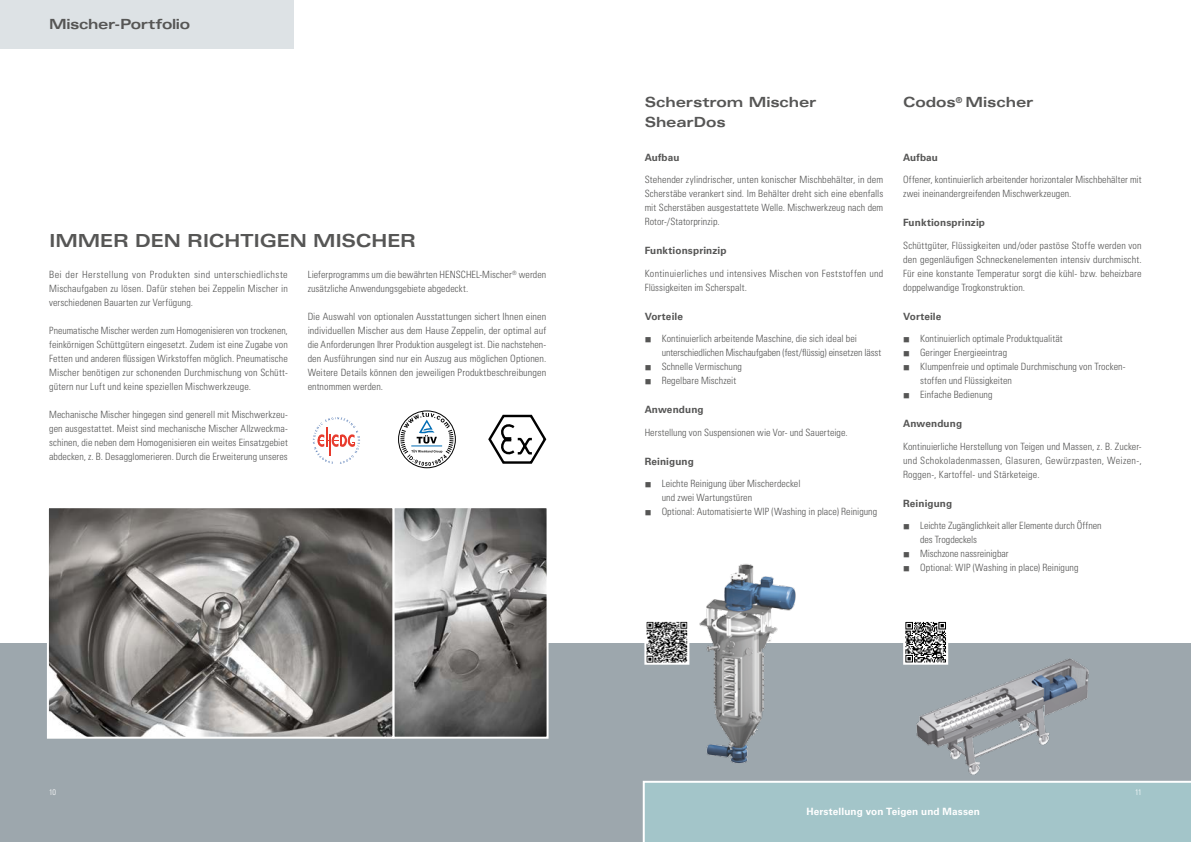
<style>
.page{position:relative;width:1191px;height:842px;background:#fff}
.page>*{position:absolute;margin:0;border:0;box-sizing:border-box;transform-origin:0 0}
.t1{font:700 expanded 18px "Univers LT Std";letter-spacing:-.01em;color:#565655}
.t2{font:700 expanded 14px/20px "Univers LT Std";letter-spacing:-.01em;color:#565655}
.t3{font:300 condensed 10px/14px "Univers LT Std";letter-spacing:.005em;color:#565655;text-align:justify}
.t4{font:700 10px "Univers LT Std";letter-spacing:.01em;color:#565655}
.t5{font:300 condensed 10px/14px "Univers LT Std";letter-spacing:.025em;color:#565655}
.t6{font:700 10px "Univers LT Std";letter-spacing:.015em;color:#fff}
.t7{font:300 condensed 8px "Univers LT Std";color:#fff}
</style>
<div class="page">
<div style="left:0;top:643px;width:1191px;height:199px;background:#9da7ad"></div>
<div style="left:398px;top:410px;width:58px;height:58px;border:1px solid #000;border-radius:50%"></div>
<svg style="left:400px;top:412px;width:54px;height:54px"></svg>
<svg style="left:488px;top:415px;width:58px;height:49px"></svg>
<div style="left:0;top:0;width:293px;height:49px;background:#dde2e5"></div>
<img style="left:50px;top:509px;width:495px;height:227px">
<div style="left:392px;top:506px;width:156px;height:233px;border:2px solid #fff"></div>
<div style="left:47px;top:506px;width:347px;height:233px;border:2px solid #fff"></div>
<svg style="left:312px;top:417px;width:48px;height:47px"></svg>
<img style="left:916px;top:651px;width:173px;height:124px">
<img style="left:699px;top:563px;width:97px;height:200px">
<svg style="left:647px;top:623px;width:39px;height:39px;background:#7b7b7b"></svg>
<div style="left:644px;top:620px;width:45px;height:45px;border:2px solid #fff"></div>
<svg style="left:906px;top:623px;width:39px;height:39px;background:#7b7b7b"></svg>
<div style="left:903px;top:620px;width:45px;height:45px;border:2px solid #fff"></div>
<div style="left:643px;top:781px;width:548px;height:61px;background:#a3c5c9"></div>
<h2 class="t2" style="left:49px;top:14px;width:142px">Mischer-Portfolio</h2>
<h1 class="t1" style="left:49px;top:230px;width:368px">IMMER DEN RICHTIGEN MISCHER</h1>
<p class="t3" style="left:49px;top:268px;width:240px">Bei der Herstellung von Produkten sind unterschiedlichste Mischaufgaben zu lösen. Dafür stehen bei Zeppelin Mischer in verschiedenen Bauarten zur Verfügung.</p>
<p class="t3" style="left:49px;top:324px;width:240px">Pneumatische Mischer werden zum Homogenisieren von trockenen, feinkörnigen Schüttgütern eingesetzt. Zudem ist eine Zugabe von Fetten und anderen flüssigen Wirkstoffen möglich. Pneumatische Mischer benötigen zur schonenden Durchmischung von Schütt&shy;gütern nur Luft und keine speziellen Mischwerkzeuge.</p>
<p class="t3" style="left:49px;top:408px;width:240px">Mechanische Mischer hingegen sind generell mit Mischwerkzeu&shy;gen ausgestattet. Meist sind mechanische Mischer Allzweckma&shy;schinen, die neben dem Homogenisieren ein weites Einsatzgebiet abdecken, z. B. Desagglomerieren. Durch die Erweiterung unseres</p>
<p class="t3" style="left:308px;top:268px;width:240px">Lieferprogramms um die bewährten HENSCHEL-Mischer<sup>®</sup> werden zusätzliche Anwendungsgebiete abgedeckt.</p>
<p class="t3" style="left:308px;top:310px;width:240px">Die Auswahl von optionalen Ausstattungen sichert Ihnen einen individuellen Mischer aus dem Hause Zeppelin, der optimal auf die Anforderungen Ihrer Produktion ausgelegt ist. Die nachstehen&shy;den Ausführungen sind nur ein Auszug aus möglichen Optionen.<br>Weitere Details können den jeweiligen Produktbeschreibungen entnommen werden.</p>
<h2 class="t2" style="left:644px;top:92px;width:173px">Scherstrom Mischer<br>ShearDos</h2>
<p class="t4" style="left:644px;top:151px;width:36px">Aufbau</p>
<p class="t3" style="left:644px;top:173px;width:240px">Stehender zylindrischer, unten konischer Mischbehälter, in dem Scherstäbe verankert sind. Im Behälter dreht sich eine ebenfalls mit Scherstäben ausgestattete Welle. Mischwerkzeug nach dem Rotor-/Statorprinzip.</p>
<p class="t4" style="left:644px;top:245px;width:83px">Funktionsprinzip</p>
<p class="t5" style="left:644px;top:266px;width:240px">Kontinuierliches und intensives Mischen von Feststoffen und<br>Flüssigkeiten im Scherspalt.</p>
<p class="t4" style="left:644px;top:310px;width:40px">Vorteile</p>
<p class="t3" style="left:661px;top:332px;width:221px;text-indent:-17px">■ Kontinuierlich arbeitende Maschine, die sich ideal bei unterschiedlichen Mischaufgaben (fest/flüssig) einsetzen lässt</p>
<p class="t3" style="left:644px;top:360px;width:99px">■ Schnelle Vermischung</p>
<p class="t3" style="left:644px;top:374px;width:93px">■ Regelbare Mischzeit</p>
<p class="t4" style="left:644px;top:404px;width:61px">Anwendung</p>
<p class="t3" style="left:644px;top:425px;width:205px">Herstellung von Suspensionen wie Vor- und Sauerteige.</p>
<p class="t4" style="left:644px;top:455px;width:51px">Reinigung</p>
<p class="t3" style="left:661px;top:477px;width:140px;text-indent:-17px">■ Leichte Reinigung über Mischerdeckel und zwei Wartungstüren</p>
<p class="t3" style="left:644px;top:505px;width:234px">■ Optional: Automatisierte WIP (Washing in place) Reinigung</p>
<h2 class="t2" style="left:903px;top:92px;width:132px">Codos<sup>®</sup> Mischer</h2>
<p class="t4" style="left:903px;top:151px;width:36px">Aufbau</p>
<p class="t3" style="left:903px;top:173px;width:240px">Offener, kontinuierlich arbeitender horizontaler Mischbehälter mit zwei ineinandergreifenden Mischwerkzeugen.</p>
<p class="t4" style="left:903px;top:217px;width:83px">Funktionsprinzip</p>
<p class="t3" style="left:903px;top:238px;width:240px">Schüttgüter, Flüssigkeiten und/oder pastöse Stoffe werden von den gegenläufigen Schneckenelementen intensiv durchmischt.<br>Für eine konstante Temperatur sorgt die kühl- bzw. beheizbare doppelwandige Trogkonstruktion.</p>
<p class="t4" style="left:903px;top:310px;width:40px">Vorteile</p>
<p class="t3" style="left:903px;top:332px;width:161px">■ Kontinuierlich optimale Produktqualität</p>
<p class="t3" style="left:903px;top:346px;width:106px">■ Geringer Energieeintrag</p>
<p class="t3" style="left:920px;top:360px;width:207px;text-indent:-17px">■ Klumpenfreie und optimale Durchmischung von Trocken&shy;stoffen und Flüssigkeiten</p>
<p class="t3" style="left:903px;top:388px;width:91px">■ Einfache Bedienung</p>
<p class="t4" style="left:903px;top:418px;width:61px">Anwendung</p>
<p class="t3" style="left:903px;top:439px;width:240px">Kontinuierliche Herstellung von Teigen und Massen, z. B. Zucker&shy;und Schokoladenmassen, Glasuren, Gewürzpasten, Weizen-, Roggen-, Kartoffel- und Stärketeige.</p>
<p class="t4" style="left:903px;top:497px;width:51px">Reinigung</p>
<p class="t3" style="left:920px;top:519px;width:183px;text-indent:-17px">■ Leichte Zugänglichkeit aller Elemente durch Öffnen des Trogdeckels</p>
<p class="t3" style="left:903px;top:547px;width:107px">■ Mischzone nassreinigbar</p>
<p class="t3" style="left:903px;top:561px;width:177px">■ Optional: WIP (Washing in place) Reinigung</p>
<p class="t7" style="left:49px;top:788px;width:8px">10</p>
<p class="t7" style="left:1135px;top:788px;width:8px">11</p>
<p class="t6" style="left:806px;top:806px;width:175px">Herstellung von Teigen und Massen</p>
</div>
